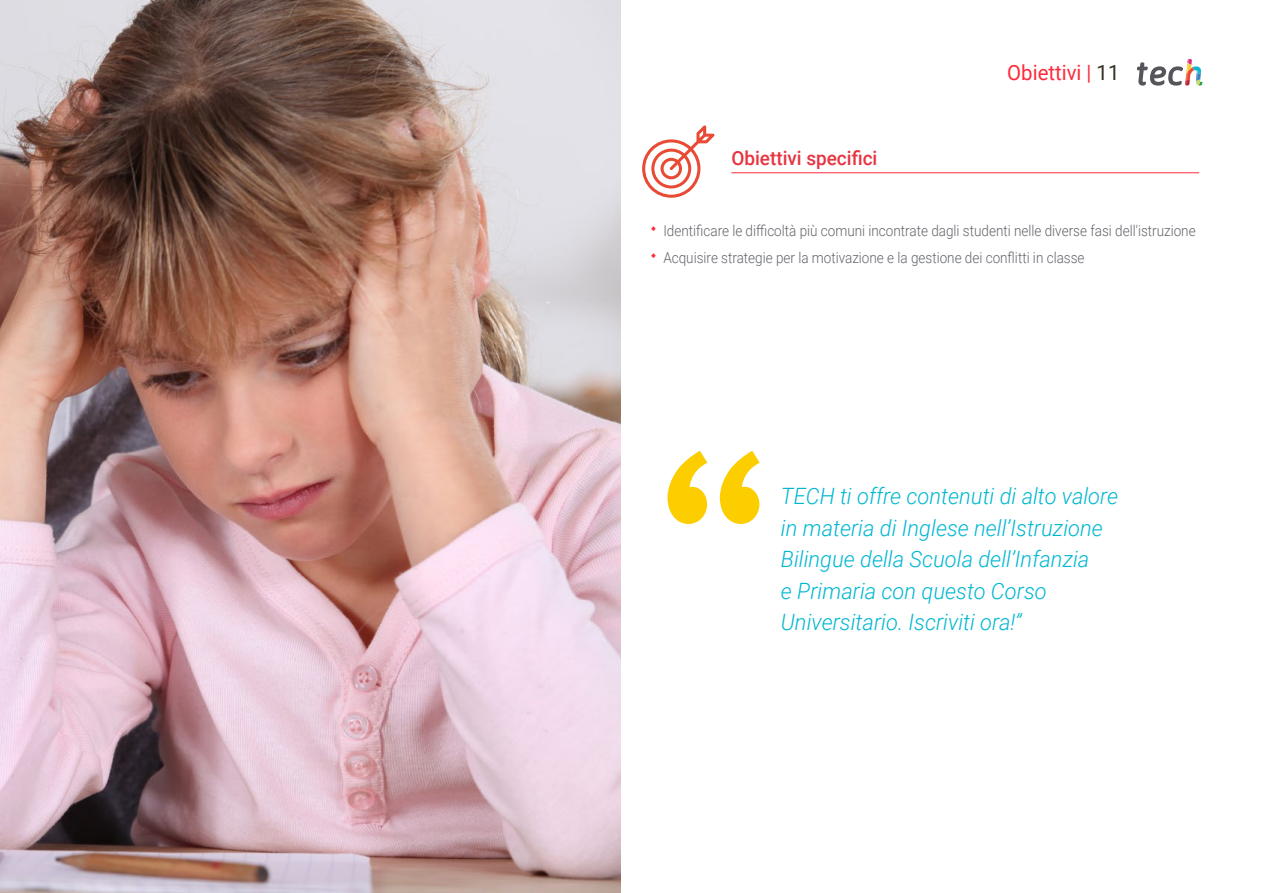
<style>
.page{position:relative;width:1263px;height:893px;background:#fff}
.page>*{position:absolute;margin:0;border:0;box-sizing:border-box;transform-origin:0 0}
.t1{font:italic 300 22.5px/31.5px "Roboto";color:#00b7d1}
.t2{font:21px "Roboto";color:#fc2a3b}
.t3{font:500 19.5px "Roboto";color:#e73441}
.t4{font:300 15px/26.7px "Roboto";color:#61646a;scale:.9 1}
.s1{color:#ff293a}
.s2{color:#312e20}
</style>
<div class="page">
<svg style="left:667px;top:451px;width:93px;height:73px"></svg>
<svg style="left:1137px;top:59px;width:65px;height:27px"></svg>
<svg style="left:642px;top:125px;width:72px;height:73px"></svg>
<hr style="left:731px;top:172px;width:468px;height:1px;background:#ff293a">
<img style="left:0;top:0;width:621px;height:893px">
<h3 class="t3" style="left:731px;top:144px;width:147px">Obiettivi specifici</h3>
<h2 class="t2" style="left:1007px;top:57px;width:114px"><span class="s1">Ob</span>iettivi | <span class="s2">11</span></h2>
<p class="t4" style="left:663px;top:217px;width:593px">Identificare le difficoltà più comuni incontrate dagli studenti nelle diverse fasi dell'istruzione<br>Acquisire strategie per la motivazione e la gestione dei conflitti in classe</p>
<h1 class="t1" style="left:781px;top:480px;width:339px">TECH ti offre contenuti di alto valore in materia di Inglese nell’Istruzione Bilingue della Scuola dell’Infanzia<br>e Primaria con questo Corso Universitario. Iscriviti ora!”</h1>
</div>
